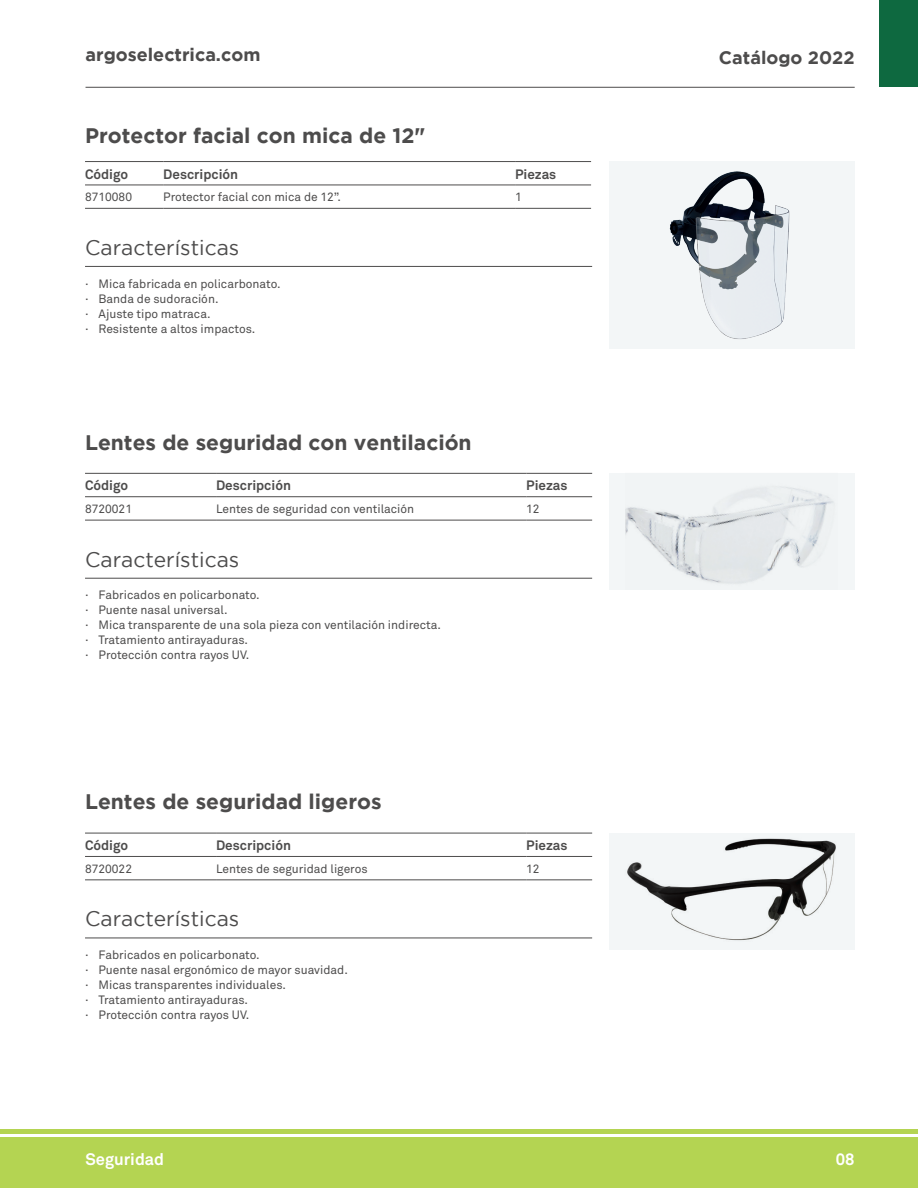
<style>
.page{position:relative;width:918px;height:1188px;background:#fff}
.page>*{position:absolute;margin:0;border:0;box-sizing:border-box;transform-origin:0 0}
.t1{font:700 21px "Gotham";color:#4d4c4c}
.t2{font:21px "Gotham";color:#4d4c4c}
.t3{font:700 18px "Gotham";color:#4d4c4c}
.t4{font:700 16.5px "Akkurat Pro";color:#fff}
.t5{font:700 13.5px "Akkurat Pro";color:#4d4c4c}
.t6{font:12px/15px "Akkurat Pro";color:#4d4c4c}
</style>
<div class="page">
<hr style="left:86px;top:87px;width:769px;height:1px;background:#4d4c4c">
<div style="left:0;top:1137px;width:918px;height:51px;background:#b4d452"></div>
<hr style="left:0;top:1129px;width:918px;height:4px;background:#b4d452">
<div style="left:880px;top:0;width:38px;height:87px;background:#0e6940"></div>
<div style="left:609px;top:161px;width:245px;height:187px;background:#f3f6f7"></div>
<hr style="left:85px;top:161px;width:78px;height:1px;background:#4d4c4c">
<hr style="left:163px;top:161px;width:352px;height:1px;background:#4d4c4c">
<hr style="left:515px;top:161px;width:76px;height:1px;background:#4d4c4c">
<hr style="left:85px;top:185px;width:78px;height:1px;background:#4d4c4c">
<hr style="left:163px;top:185px;width:352px;height:1px;background:#4d4c4c">
<hr style="left:515px;top:185px;width:76px;height:1px;background:#4d4c4c">
<hr style="left:85px;top:208px;width:78px;height:1px;background:#4d4c4c">
<hr style="left:163px;top:208px;width:352px;height:1px;background:#4d4c4c">
<hr style="left:515px;top:208px;width:76px;height:1px;background:#4d4c4c">
<hr style="left:85px;top:266px;width:507px;height:1px;background:#4d4c4c">
<img style="left:669px;top:171px;width:121px;height:168px">
<hr style="left:85px;top:833px;width:131px;height:1px;background:#4d4c4c">
<hr style="left:216px;top:833px;width:310px;height:1px;background:#4d4c4c">
<hr style="left:526px;top:833px;width:66px;height:1px;background:#4d4c4c">
<hr style="left:85px;top:856px;width:131px;height:1px;background:#4d4c4c">
<hr style="left:216px;top:856px;width:310px;height:1px;background:#4d4c4c">
<hr style="left:526px;top:856px;width:66px;height:1px;background:#4d4c4c">
<hr style="left:85px;top:880px;width:131px;height:1px;background:#4d4c4c">
<hr style="left:216px;top:880px;width:310px;height:1px;background:#4d4c4c">
<hr style="left:526px;top:880px;width:66px;height:1px;background:#4d4c4c">
<div style="left:609px;top:833px;width:245px;height:117px;background:#f3f6f7"></div>
<hr style="left:85px;top:938px;width:507px;height:1px;background:#4d4c4c">
<img style="left:627px;top:838px;width:209px;height:103px">
<hr style="left:85px;top:473px;width:131px;height:1px;background:#4d4c4c">
<hr style="left:216px;top:473px;width:310px;height:1px;background:#4d4c4c">
<hr style="left:526px;top:473px;width:66px;height:1px;background:#4d4c4c">
<hr style="left:85px;top:496px;width:131px;height:1px;background:#4d4c4c">
<hr style="left:216px;top:496px;width:310px;height:1px;background:#4d4c4c">
<hr style="left:526px;top:496px;width:66px;height:1px;background:#4d4c4c">
<hr style="left:85px;top:520px;width:131px;height:1px;background:#4d4c4c">
<hr style="left:216px;top:520px;width:310px;height:1px;background:#4d4c4c">
<hr style="left:526px;top:520px;width:66px;height:1px;background:#4d4c4c">
<div style="left:609px;top:473px;width:245px;height:117px;background:#f3f6f7"></div>
<hr style="left:85px;top:578px;width:507px;height:1px;background:#4d4c4c">
<img style="left:626px;top:486px;width:208px;height:98px">
<h2 class="t3" style="left:86px;top:44px;width:176px">argoselectrica.com</h2>
<h2 class="t3" style="left:719px;top:47px;width:137px">Catálogo 2022</h2>
<h1 class="t1" style="left:85px;top:124px;width:342px">Protector facial con mica de 12"</h1>
<p class="t5" style="left:85px;top:165px;width:45px">Código</p>
<p class="t5" style="left:163px;top:165px;width:76px">Descripción</p>
<p class="t5" style="left:515px;top:165px;width:43px">Piezas</p>
<p class="t6" style="left:85px;top:190px;width:49px">8710080</p>
<p class="t6" style="left:163px;top:190px;width:179px">Protector facial con mica de 12”.</p>
<p class="t6" style="left:515px;top:190px;width:8px">1</p>
<h1 class="t2" style="left:85px;top:236px;width:156px">Características</h1>
<p class="t6" style="left:85px;top:276px;width:197px">· Mica fabricada en policarbonato. · Banda de sudoración.<br>· Ajuste tipo matraca.<br>· Resistente a altos impactos.</p>
<h1 class="t1" style="left:85px;top:430px;width:388px">Lentes de seguridad con ventilación</h1>
<p class="t5" style="left:85px;top:477px;width:45px">Código</p>
<p class="t5" style="left:216px;top:477px;width:76px">Descripción</p>
<p class="t5" style="left:526px;top:477px;width:43px">Piezas</p>
<p class="t6" style="left:85px;top:502px;width:49px">8720021</p>
<p class="t6" style="left:216px;top:502px;width:200px">Lentes de seguridad con ventilación</p>
<p class="t6" style="left:526px;top:502px;width:15px">12</p>
<h1 class="t2" style="left:85px;top:547px;width:156px">Características</h1>
<p class="t6" style="left:85px;top:588px;width:358px">· Fabricados en policarbonato.<br>· Puente nasal universal.<br>· Mica transparente de una sola pieza con ventilación indirecta. · Tratamiento antirayaduras.<br>· Protección contra rayos UV.</p>
<h1 class="t1" style="left:85px;top:790px;width:298px">Lentes de seguridad ligeros</h1>
<p class="t5" style="left:85px;top:837px;width:45px">Código</p>
<p class="t5" style="left:216px;top:837px;width:76px">Descripción</p>
<p class="t5" style="left:526px;top:837px;width:43px">Piezas</p>
<p class="t6" style="left:85px;top:862px;width:49px">8720022</p>
<p class="t6" style="left:216px;top:862px;width:153px">Lentes de seguridad ligeros</p>
<p class="t6" style="left:526px;top:862px;width:15px">12</p>
<h1 class="t2" style="left:85px;top:907px;width:156px">Características</h1>
<p class="t6" style="left:85px;top:948px;width:264px">· Fabricados en policarbonato.<br>· Puente nasal ergonómico de mayor suavidad. · Micas transparentes individuales.<br>· Tratamiento antirayaduras.<br>· Protección contra rayos UV.</p>
<h3 class="t4" style="left:86px;top:1149px;width:80px">Seguridad</h3>
<h3 class="t4" style="left:836px;top:1149px;width:20px">08</h3>
</div>
